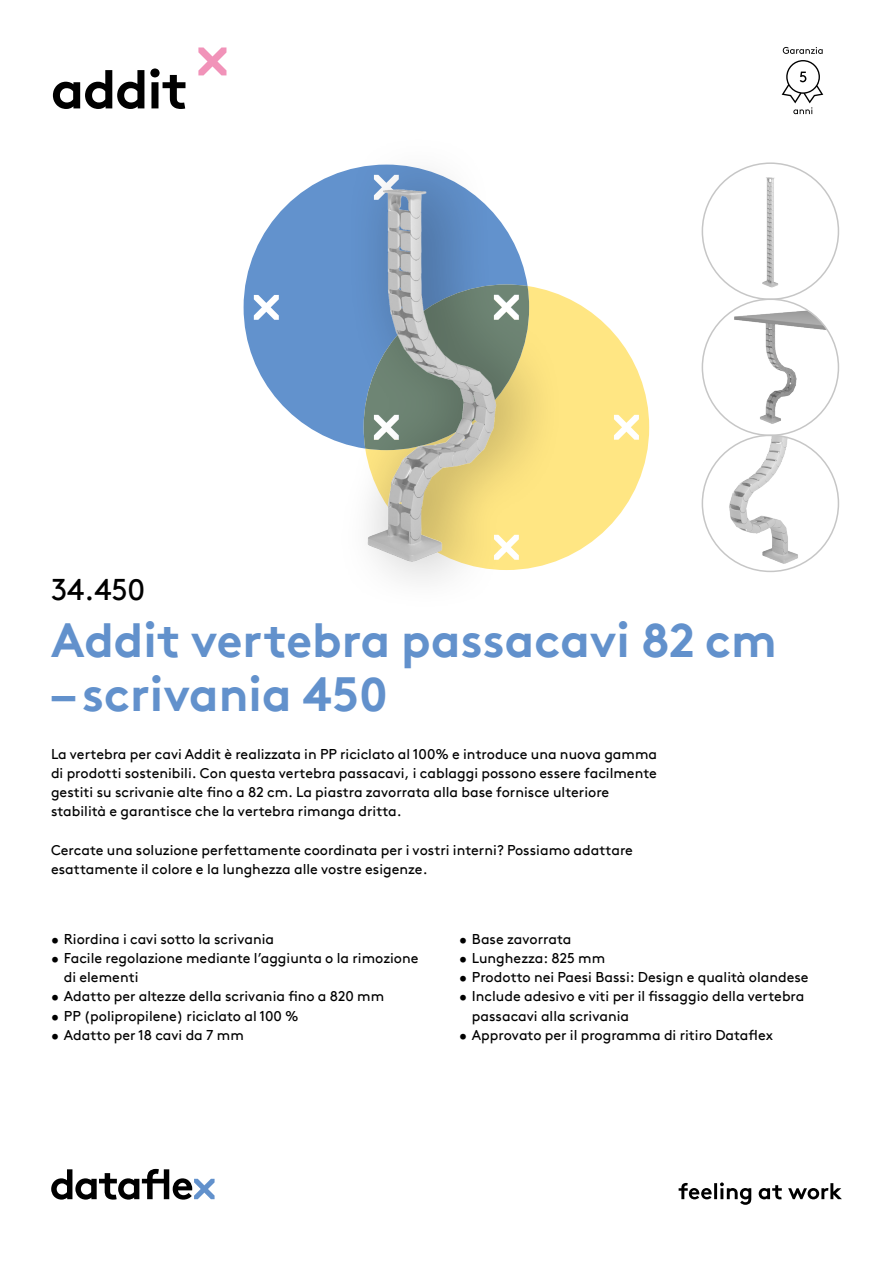
<style>
.page{position:relative;width:893px;height:1263px;background:#fff}
.page>*{position:absolute;margin:0;border:0;box-sizing:border-box;transform-origin:0 0}
.hoofdstuk{font:700 54px "Brown Pro TT";letter-spacing:-.02em;color:#000}
.productnaam{font:700 48px "Brown Pro TT";color:#6291cc}
.productnummer{font:30px "Brown Pro TT";color:#000}
.omschrijving{font:14.25px/19.2px "Brown Pro TT";color:#000}
</style>
<div class="page">
<svg style="left:641px;top:380px;width:8px;height:95px"></svg>
<svg style="left:51px;top:1169px;width:164px;height:30px"></svg>
<svg style="left:679px;top:1182px;width:163px;height:23px"></svg>
<svg style="left:198px;top:47px;width:28px;height:28px"></svg>
<img style="left:702px;top:163px;width:136px;height:136px;border-radius:68px">
<img style="left:702px;top:299px;width:136px;height:136px;border-radius:68px">
<img style="left:702px;top:435px;width:136px;height:136px;border-radius:68px">
<img style="left:243px;top:164px;width:398px;height:417px">
<svg style="left:783px;top:47px;width:40px;height:7px"></svg>
<svg style="left:782px;top:60px;width:41px;height:54px"></svg>
<p class="hoofdstuk" style="left:51px;top:46px;width:139px">addit</p>
<p class="productnummer" style="left:51px;top:566px;width:96px">34.450</p>
<p class="productnaam" style="left:51px;top:601px;width:727px">Addit vertebra passacavi 82 cm</p>
<p class="productnaam" style="left:51px;top:655px;width:338px">– scrivania 450</p>
<p class="omschrijving" style="left:51px;top:743px;width:608px">La vertebra per cavi Addit è realizzata in PP riciclato al 100% e introduce una nuova gamma di prodotti sostenibili. Con questa vertebra passacavi, i cablaggi possono essere facilmente gestiti su scrivanie alte fino a 82 cm. La piastra zavorrata alla base fornisce ulteriore stabilità e garantisce che la vertebra rimanga dritta.</p>
<p class="omschrijving" style="left:51px;top:839px;width:583px">Cercate una soluzione perfettamente coordinata per i vostri interni? Possiamo adattare esattamente il colore e la lunghezza alle vostre esigenze.</p>
<p class="omschrijving" style="left:51px;top:928px;width:225px">• Riordina i cavi sotto la scrivania</p>
<p class="omschrijving" style="left:64px;top:947px;width:356px;text-indent:-13px">• Facile regolazione mediante l’aggiunta o la rimozione di elementi</p>
<p class="omschrijving" style="left:51px;top:986px;width:335px">• Adatto per altezze della scrivania fino a 820 mm</p>
<p class="omschrijving" style="left:51px;top:1005px;width:249px">• PP (polipropilene) riciclato al 100 %</p>
<p class="omschrijving" style="left:51px;top:1024px;width:194px">• Adatto per 18 cavi da 7 mm</p>
<p class="omschrijving" style="left:459px;top:928px;width:114px">• Base zavorrata</p>
<p class="omschrijving" style="left:459px;top:947px;width:148px">• Lunghezza: 825 mm</p>
<p class="omschrijving" style="left:459px;top:966px;width:351px">• Prodotto nei Paesi Bassi: Design e qualità olandese</p>
<p class="omschrijving" style="left:472px;top:986px;width:334px;text-indent:-13px">• Include adesivo e viti per il fissaggio della vertebra passacavi alla scrivania</p>
<p class="omschrijving" style="left:459px;top:1024px;width:315px">• Approvato per il programma di ritiro Dataflex</p>
</div>
